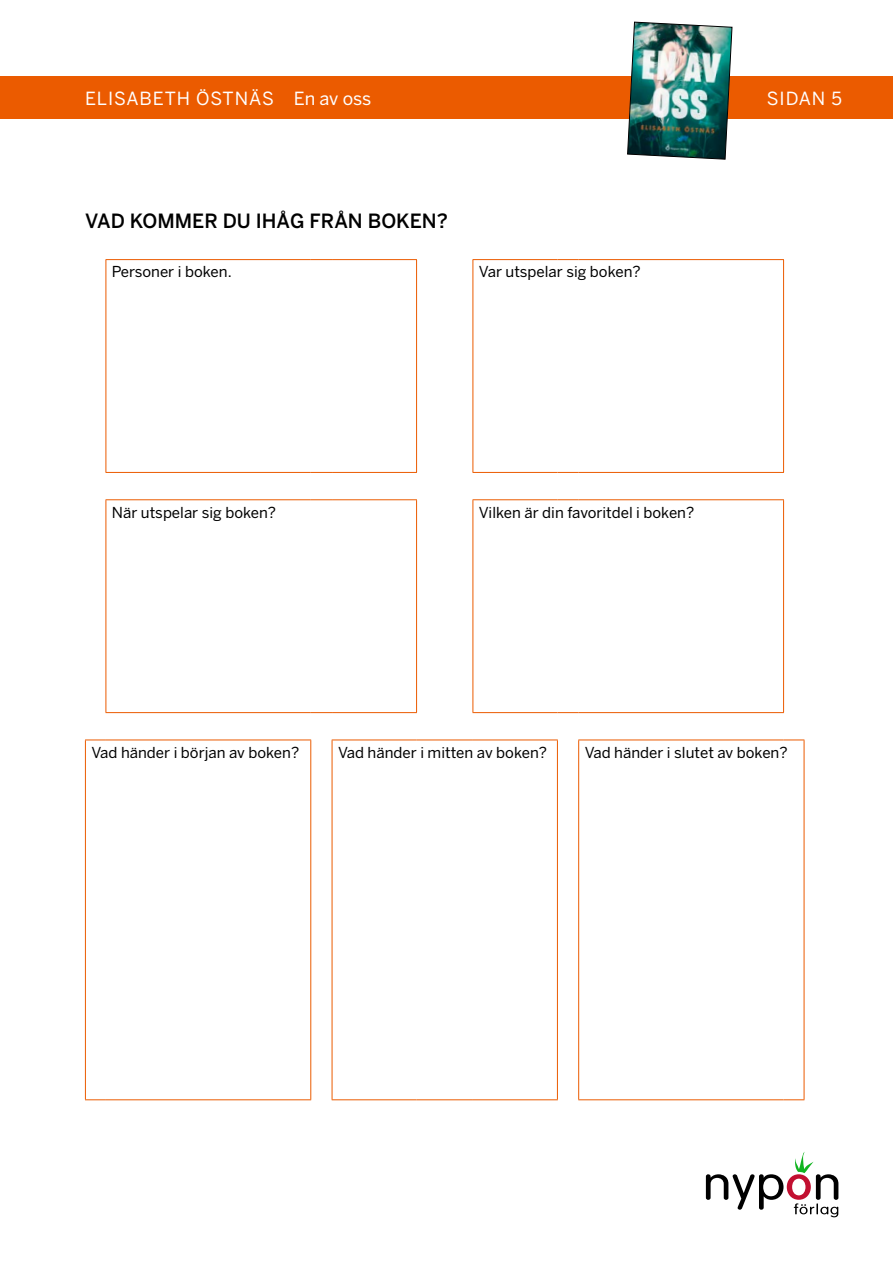
<style>
.page{position:relative;width:893px;height:1263px;background:#fff}
.page>*{position:absolute;margin:0;border:0;box-sizing:border-box;transform-origin:0 0}
.t1{font:500 19.5px "Benton Sans";color:#000}
.t2{font:18px "Benton Sans";letter-spacing:.05em;color:#fff}
.t3{font:15px "Benton Sans";color:#000}
</style>
<div class="page">
<div style="left:0;top:77px;width:893px;height:42px;background:#eb5b00"></div>
<img style="left:627px;top:21px;width:106px;height:139px">
<svg style="left:706px;top:1152px;width:132px;height:65px"></svg>
<hr style="left:472px;top:259px;width:85px;height:1px;background:#eb5b00">
<hr style="left:472px;top:260px;width:1px;height:212px;background:#eb5b00">
<svg style="left:557px;top:259px;width:22px;height:1px"></svg>
<hr style="left:579px;top:259px;width:205px;height:1px;background:#eb5b00">
<hr style="left:783px;top:260px;width:1px;height:212px;background:#eb5b00">
<hr style="left:472px;top:472px;width:85px;height:1px;background:#eb5b00">
<svg style="left:557px;top:472px;width:22px;height:1px"></svg>
<hr style="left:579px;top:472px;width:205px;height:1px;background:#eb5b00">
<hr style="left:472px;top:499px;width:85px;height:1px;background:#eb5b00">
<hr style="left:472px;top:500px;width:1px;height:212px;background:#eb5b00">
<svg style="left:557px;top:499px;width:22px;height:1px"></svg>
<hr style="left:579px;top:499px;width:205px;height:1px;background:#eb5b00">
<hr style="left:783px;top:500px;width:1px;height:212px;background:#eb5b00">
<hr style="left:472px;top:712px;width:85px;height:1px;background:#eb5b00">
<svg style="left:557px;top:712px;width:22px;height:1px"></svg>
<hr style="left:579px;top:712px;width:205px;height:1px;background:#eb5b00">
<hr style="left:106px;top:259px;width:205px;height:1px;background:#eb5b00">
<hr style="left:106px;top:260px;width:1px;height:212px;background:#eb5b00">
<svg style="left:311px;top:259px;width:21px;height:1px"></svg>
<hr style="left:332px;top:259px;width:85px;height:1px;background:#eb5b00">
<hr style="left:416px;top:260px;width:1px;height:212px;background:#eb5b00">
<hr style="left:106px;top:472px;width:205px;height:1px;background:#eb5b00">
<svg style="left:311px;top:472px;width:21px;height:1px"></svg>
<hr style="left:332px;top:472px;width:85px;height:1px;background:#eb5b00">
<hr style="left:106px;top:499px;width:205px;height:1px;background:#eb5b00">
<hr style="left:106px;top:500px;width:1px;height:212px;background:#eb5b00">
<svg style="left:311px;top:499px;width:21px;height:1px"></svg>
<hr style="left:332px;top:499px;width:85px;height:1px;background:#eb5b00">
<hr style="left:416px;top:500px;width:1px;height:212px;background:#eb5b00">
<hr style="left:106px;top:712px;width:205px;height:1px;background:#eb5b00">
<svg style="left:311px;top:712px;width:21px;height:1px"></svg>
<hr style="left:332px;top:712px;width:85px;height:1px;background:#eb5b00">
<hr style="left:578px;top:739px;width:206px;height:1px;background:#eb5b00">
<hr style="left:578px;top:740px;width:1px;height:359px;background:#eb5b00">
<svg style="left:784px;top:739px;width:20px;height:1px"></svg>
<hr style="left:804px;top:740px;width:1px;height:359px;background:#eb5b00">
<hr style="left:578px;top:1099px;width:206px;height:1px;background:#eb5b00">
<svg style="left:784px;top:1099px;width:20px;height:1px"></svg>
<hr style="left:332px;top:739px;width:85px;height:1px;background:#eb5b00">
<hr style="left:332px;top:740px;width:1px;height:359px;background:#eb5b00">
<hr style="left:417px;top:739px;width:56px;height:1px;background:#eb5b00">
<hr style="left:473px;top:739px;width:85px;height:1px;background:#eb5b00">
<hr style="left:557px;top:740px;width:1px;height:359px;background:#eb5b00">
<hr style="left:332px;top:1099px;width:85px;height:1px;background:#eb5b00">
<hr style="left:417px;top:1099px;width:56px;height:1px;background:#eb5b00">
<hr style="left:473px;top:1099px;width:85px;height:1px;background:#eb5b00">
<svg style="left:85px;top:739px;width:21px;height:1px"></svg>
<hr style="left:85px;top:740px;width:1px;height:359px;background:#eb5b00">
<hr style="left:106px;top:739px;width:205px;height:1px;background:#eb5b00">
<hr style="left:310px;top:740px;width:1px;height:359px;background:#eb5b00">
<svg style="left:85px;top:1099px;width:21px;height:1px"></svg>
<hr style="left:106px;top:1099px;width:205px;height:1px;background:#eb5b00">
<p class="t2" style="left:85px;top:88px;width:288px">ELISABETH ÖSTNÄS En av oss</p>
<p class="t2" style="left:767px;top:88px;width:77px">SIDAN 5</p>
<h1 class="t1" style="left:85px;top:210px;width:364px">VAD KOMMER DU IHÅG FRÅN BOKEN?</h1>
<p class="t3" style="left:112px;top:263px;width:121px">Personer i boken.</p>
<p class="t3" style="left:479px;top:263px;width:163px">Var utspelar sig boken?</p>
<p class="t3" style="left:112px;top:503px;width:166px">När utspelar sig boken?</p>
<p class="t3" style="left:479px;top:503px;width:217px">Vilken är din favoritdel i boken?</p>
<p class="t3" style="left:91px;top:744px;width:209px">Vad händer i början av boken?</p>
<p class="t3" style="left:338px;top:744px;width:211px">Vad händer i mitten av boken?</p>
<p class="t3" style="left:585px;top:744px;width:204px">Vad händer i slutet av boken?</p>
</div>
